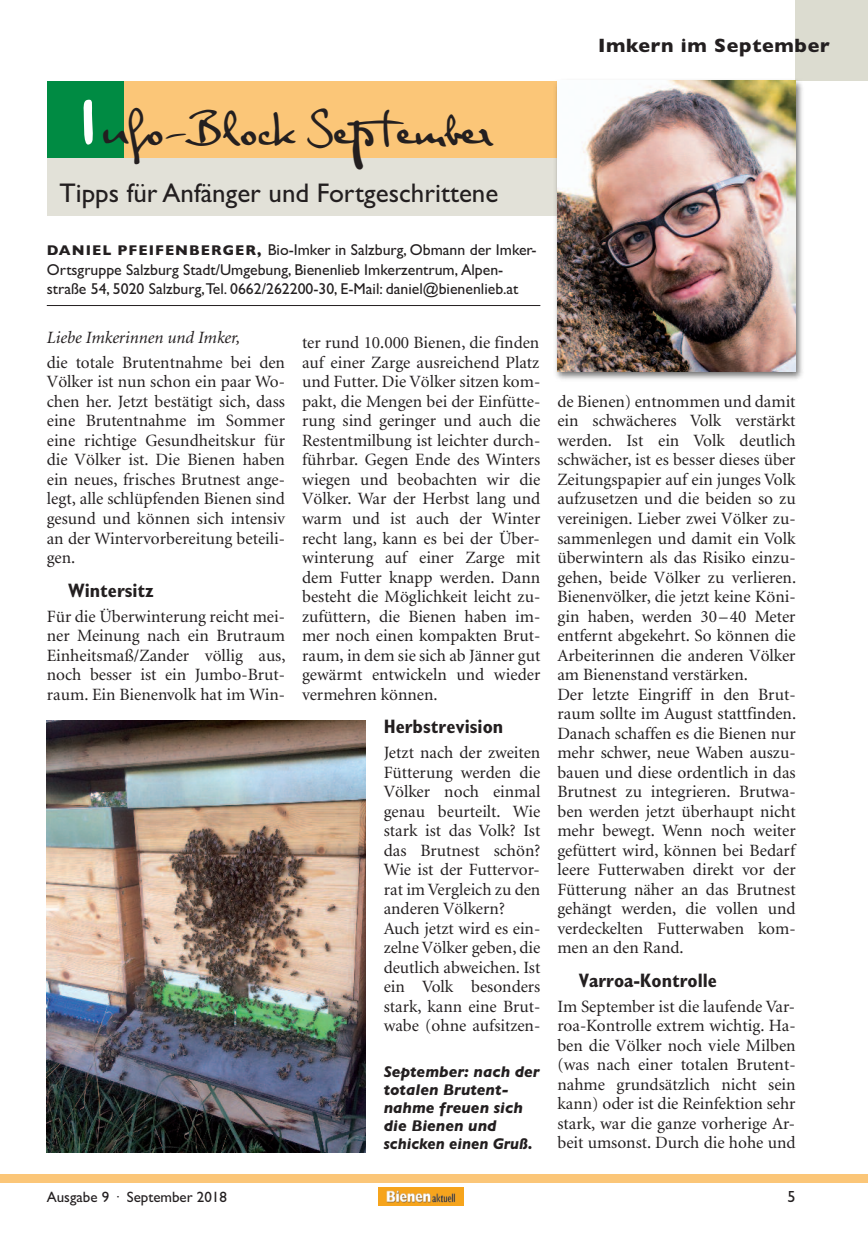
<style>
.page{position:relative;width:868px;height:1242px;background:#fff}
.page>*{position:absolute;margin:0;border:0;box-sizing:border-box;transform-origin:0 0}
.t1{font:45px "Gerardus";color:#231f20;scale:.9 1}
.t2{font:27px "Gill Sans";color:#231f20}
.t3{font:700 condensed 19.5px "Gill Sans Std";color:#231f20}
.t4{font:700 19.5px "Gill Sans";letter-spacing:.035em;color:#231f20}
.t5{font:17.25px/19.5px "Minion";color:#231f20;text-align:justify}
.t6{font:italic 17.25px "Minion";color:#231f20}
.t7{font:16.2px "Gill Sans";color:#231f20}
.t8{font:15.75px/19.5px "Gill Sans";color:#231f20}
.t9{font:italic 700 15.75px/18px "Gill Sans";color:#231f20}
.t10{font:15px "Gill Sans";color:#231f20}
.s1{font-size:72px;color:#fff}
.s2{font-weight:700;font-size:14.25px}
</style>
<div class="page">
<div style="left:795px;top:0;width:72px;height:81px;background:#dcdcd0"></div>
<div style="left:0;top:1174px;width:867px;height:8px;background:#fbc678"></div>
<img style="left:378px;top:1187px;width:85px;height:18px">
<div style="left:47px;top:157px;width:748px;height:59px;background:#e2e1d8"></div>
<div style="left:47px;top:81px;width:748px;height:76px;background:#fbc678"></div>
<div style="left:47px;top:81px;width:76px;height:76px;background:#008b43"></div>
<img style="left:549px;top:80px;width:254px;height:300px">
<img style="left:557px;top:81px;width:238px;height:290px">
<hr style="left:47px;top:305px;width:493px;height:1px;background:#231f20">
<img style="left:46px;top:720px;width:319px;height:432px">
<p class="t4" style="left:598px;top:34px;width:233px">Imkern im September</p>
<h1 class="t1" style="left:76px;top:105px;width:464px"><span class="s1">I</span>nfo-Block September</h1>
<h2 class="t2" style="left:60px;top:176px;width:440px">Tipps für Anfänger und Fortgeschrittene</h2>
<p class="t8" style="left:47px;top:240px;width:491px"><span class="s2">DANIEL PFEIFENBERGER,</span> Bio-Imker in Salzburg, Obmann der Imker-<br>Ortsgruppe Salzburg Stadt/Umgebung, Bienenlieb Imkerzentrum, Alpen&shy;straße 54, 5020 Salzburg,Tel. 0662/262200-30, E-Mail: daniel@bienenlieb.at</p>
<p class="t6" style="left:47px;top:330px;width:195px">Liebe Imkerinnen und Imker,</p>
<p class="t5" style="left:47px;top:354px;width:240px">die totale Brutentnahme bei den Völker ist nun schon ein paar Wo&shy;chen her. Jetzt bestätigt sich, dass eine Brutentnahme im Sommer eine richtige Gesundheitskur für die Völker ist. Die Bienen haben ein neues, frisches Brutnest ange&shy;legt, alle schlüpfenden Bienen sind gesund und können sich intensiv an der Wintervorbereitung beteili&shy;gen.</p>
<p class="t3" style="left:68px;top:583px;width:87px">Wintersitz</p>
<p class="t5" style="left:47px;top:607px;width:240px">Für die Überwinterung reicht mei&shy;ner Meinung nach ein Brutraum Einheitsmaß/Zander völlig aus, noch besser ist ein Jumbo-Brut&shy;raum. Ein Bienenvolk hat im Win-</p>
<p class="t5" style="left:302px;top:334px;width:240px">ter rund 10.000 Bienen, die finden auf einer Zarge ausreichend Platz und Futter. Die Völker sitzen kom&shy;pakt, die Mengen bei der Einfütte&shy;rung sind geringer und auch die Restentmilbung ist leichter durch&shy;führbar. Gegen Ende des Winters wiegen und beobachten wir die Völker. War der Herbst lang und warm und ist auch der Winter recht lang, kann es bei der Über&shy;winterung auf einer Zarge mit dem Futter knapp werden. Dann besteht die Möglichkeit leicht zu&shy;zufüttern, die Bienen haben im&shy;mer noch einen kompakten Brut&shy;raum, in dem sie sich ab Jänner gut gewärmt entwickeln und wieder vermehren können.</p>
<p class="t3" style="left:383px;top:719px;width:121px">Herbstrevision</p>
<p class="t5" style="left:383px;top:744px;width:158px;text-align:left">Jetzt nach der zweiten<br>Fütterung werden die<br>Völker noch einmal genau beurteilt. Wie stark ist das Volk? Ist das Brutnest schön?<br>Wie ist der Futtervor&shy;rat im Vergleich zu den anderen Völkern?<br>Auch jetzt wird es ein&shy;zelne Völker geben, die deutlich abweichen. Ist ein Volk besonders stark, kann eine Brut&shy;wabe (ohne aufsitzen-</p>
<p class="t9" style="left:383px;top:1062px;width:157px">September: nach der totalen Brutent&shy;nahme freuen sich die Bienen und schicken einen Gruß.</p>
<p class="t5" style="left:557px;top:393px;width:240px;text-align:left">de Bienen) entnommen und damit ein schwächeres Volk verstärkt werden. Ist ein Volk deutlich schwächer, ist es besser dieses über<br>Zeitungspapier auf ein junges Volk aufzusetzen und die beiden so zu vereinigen. Lieber zwei Völker zu&shy;sammenlegen und damit ein Volk überwintern als das Risiko einzu&shy;gehen, beide Völker zu verlieren.<br>Bienenvölker, die jetzt keine Köni&shy;gin haben, werden 30–40 Meter entfernt abgekehrt. So können die<br>Arbeiterinnen die anderen Völker am Bienenstand verstärken.<br>Der letzte Eingriff in den Brut&shy;raum sollte im August stattfinden.<br>Danach schaffen es die Bienen nur mehr schwer, neue Waben auszu&shy;bauen und diese ordentlich in das<br>Brutnest zu integrieren. Brutwa&shy;ben werden jetzt überhaupt nicht mehr bewegt. Wenn noch weiter gefüttert wird, können bei Bedarf leere Futterwaben direkt vor der<br>Fütterung näher an das Brutnest gehängt werden, die vollen und verdeckelten Futterwaben kom&shy;men an den Rand.</p>
<p class="t3" style="left:578px;top:973px;width:140px">Varroa-Kontrolle</p>
<p class="t5" style="left:557px;top:997px;width:240px">Im September ist die laufende Var&shy;roa-Kontrolle extrem wichtig. Ha&shy;ben die Völker noch viele Milben (was nach einer totalen Brutent&shy;nahme grundsätzlich nicht sein kann) oder ist die Reinfektion sehr stark, war die ganze vorherige Ar&shy;beit umsonst. Durch die hohe und</p>
<p class="t10" style="left:47px;top:1188px;width:182px">Ausgabe 9 · September 2018</p>
<p class="t7" style="left:787px;top:1187px;width:10px">5</p>
</div>
